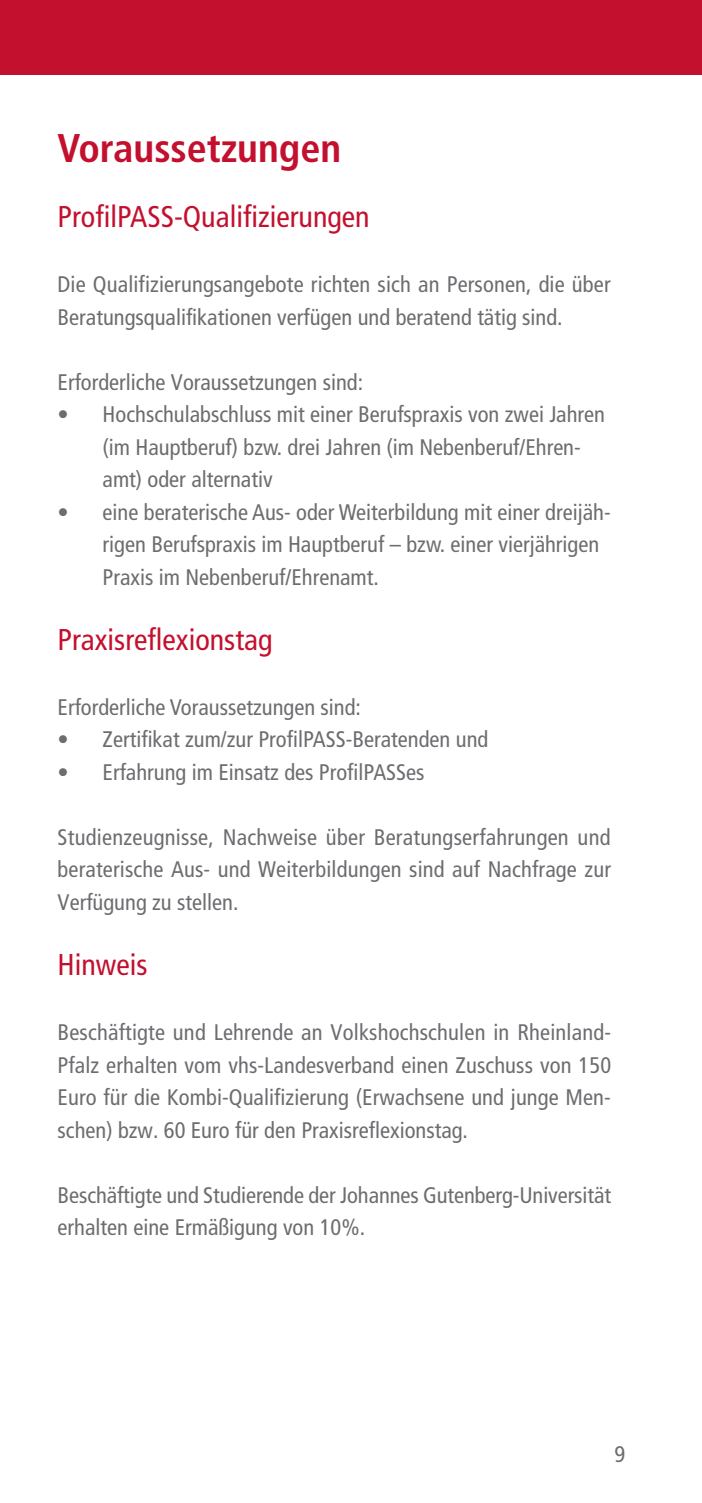
<style>
.page{position:relative;width:702px;height:1503px;background:#fff}
.page>*{position:absolute;margin:0;border:0;box-sizing:border-box;transform-origin:0 0}
.überschrift{font:700 condensed 40px "Frutiger LT";color:#c3102e}
.überschrift_2{font:condensed 30px "Frutiger LT";color:#c3102e}
.text{font:condensed 22.5px/32.5px "Frutiger LT";color:#6c6d70}
.aufzählung{font:condensed 22.5px "Frutiger LT";color:#6c6d70}
.zzz_Seitenzahl_li{font:condensed 22.5px "Frutiger LT";color:#6c6d70}
</style>
<div class="page">
<div style="left:0;top:0;width:702px;height:74px;background:#c3102e"></div>
<p class="überschrift" style="left:58px;top:124px;width:285px">Voraussetzungen</p>
<p class="überschrift_2" style="left:58px;top:199px;width:313px">ProfilPASS-Qualifizierungen</p>
<p class="text" style="left:58px;top:268px;width:554px">Die Qualifizierungsangebote richten sich an Personen, die über<br>Beratungsqualifikationen verfügen und beratend tätig sind.</p>
<p class="text" style="left:58px;top:366px;width:307px">Erforderliche Voraussetzungen sind:</p>
<p class="text" style="left:103px;top:398px;width:504px;text-indent:-45px">• Hochschulabschluss mit einer Berufspraxis von zwei Jahren (im Hauptberuf) bzw. drei Jahren (im Nebenberuf/Ehren&shy;amt) oder alternativ</p>
<p class="text" style="left:103px;top:496px;width:509px;text-indent:-45px">• eine beraterische Aus- oder Weiterbildung mit einer dreijäh&shy;rigen Berufspraxis im Hauptberuf – bzw. einer vierjährigen<br>Praxis im Nebenberuf/Ehrenamt.</p>
<p class="überschrift_2" style="left:58px;top:622px;width:216px">Praxisreflexionstag</p>
<p class="aufzählung" style="left:58px;top:694px;width:305px">Erforderliche Voraussetzungen sind:</p>
<p class="text" style="left:58px;top:723px;width:432px">• Zertifikat zum/zur ProfilPASS-Beratenden und</p>
<p class="text" style="left:58px;top:756px;width:368px">• Erfahrung im Einsatz des ProfilPASSes</p>
<p class="text" style="left:58px;top:821px;width:555px;text-align:justify">Studienzeugnisse, Nachweise über Beratungserfahrungen und beraterische Aus- und Weiterbildungen sind auf Nachfrage zur Verfügung zu stellen.</p>
<p class="überschrift_2" style="left:58px;top:947px;width:91px">Hinweis</p>
<p class="text" style="left:58px;top:1016px;width:555px;text-align:justify">Beschäftigte und Lehrende an Volkshochschulen in Rheinland-Pfalz erhalten vom vhs-Landesverband einen Zuschuss von 150<br>Euro für die Kombi-Qualifizierung (Erwachsene und junge Men&shy;schen) bzw. 60 Euro für den Praxisreflexionstag.</p>
<p class="text" style="left:58px;top:1178px;width:555px">Beschäftigte und Studierende der Johannes Gutenberg-Universität erhalten eine Ermäßigung von 10%.</p>
<p class="zzz_Seitenzahl_li" style="left:614px;top:1440px;width:12px">9</p>
</div>
